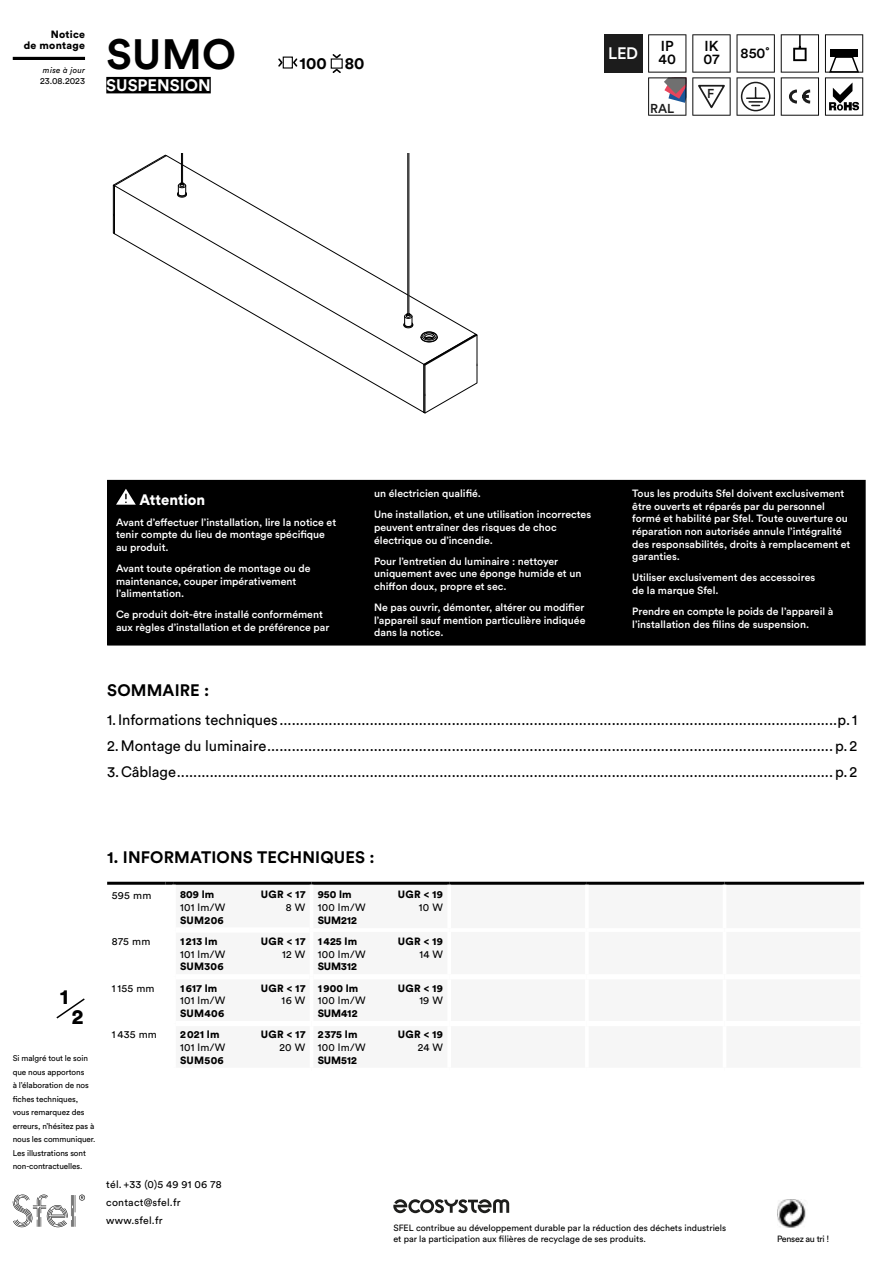
<style>
.page{position:relative;width:893px;height:1263px;background:#fff}
.page>*{position:absolute;margin:0;border:0;box-sizing:border-box;transform-origin:0 0}
.t1{font:700 42px "Circular Std";color:#000}
.t2{font:900 21px "Circular Std";color:#000}
.t3{font:700 16.5px "Circular Std";letter-spacing:.01em;color:#000}
.t4{font:700 16.5px "Circular Std";color:#fff}
.t5{font:500 16.5px "Circular Std";color:#fff}
.t6{font:15px/26.2px "Circular Std";color:#000;text-align:justify}
.t7{font:900 15px "Circular Std";color:#fff}
.t8{font:500 14.4px/12.5px "Circular Std";color:#000}
.t9{font:500 12.9px "Circular Std";color:#1c1c1c}
.t10{font:500 10.5px/12.6px "Circular Std";color:#fff}
.t11{font:900 10.5px/10.5px "Circular Std";letter-spacing:.025em;color:#000;text-align:right}
.t12{font:10.5px/18px "Circular Std";letter-spacing:.02em;color:#000}
.t13{font:9px/10.5px "Circular Std";color:#000}
.t14{font:9px "Circular Std";letter-spacing:-.035em;color:#000}
.t15{font:9px "Circular Std";color:#000}
.t16{font:8.25px/13.5px "Circular Std";letter-spacing:-.01em;color:#000}
.t17{font:italic 8.25px "Circular Std";letter-spacing:.025em;color:#000}
</style>
<div class="page">
<svg style="left:13px;top:1194px;width:72px;height:33px"></svg>
<svg style="left:56px;top:998px;width:29px;height:21px"></svg>
<img style="left:777px;top:1199px;width:29px;height:28px">
<svg style="left:393px;top:1199px;width:116px;height:14px"></svg>
<svg style="left:278px;top:58px;width:5px;height:9px"></svg>
<svg style="left:293px;top:58px;width:4px;height:9px"></svg>
<div style="left:283px;top:57px;width:10px;height:12px;border:1px solid #000"></div>
<svg style="left:333px;top:69px;width:8px;height:4px"></svg>
<svg style="left:333px;top:54px;width:8px;height:4px"></svg>
<div style="left:106px;top:77px;width:105px;height:16px;background:#000"></div>
<div style="left:604px;top:34px;width:38px;height:39px;background:#1c1c1c"></div>
<svg style="left:648px;top:34px;width:38px;height:82px"></svg>
<svg style="left:692px;top:34px;width:83px;height:82px"></svg>
<div style="left:741px;top:82px;width:29px;height:29px;border:2px solid #1c1c1c;border-radius:50%"></div>
<svg style="left:781px;top:34px;width:38px;height:82px"></svg>
<svg style="left:825px;top:34px;width:38px;height:82px"></svg>
<hr style="left:182px;top:153px;width:1px;height:31px;background:#000">
<hr style="left:181px;top:153px;width:1px;height:31px;background:#000">
<hr style="left:409px;top:153px;width:1px;height:162px;background:#000">
<hr style="left:407px;top:153px;width:1px;height:162px;background:#000">
<svg style="left:113px;top:155px;width:365px;height:258px"></svg>
<div style="left:108px;top:481px;width:757px;height:164px;background:#000"></div>
<div style="left:107px;top:480px;width:759px;height:165px;border:2px solid #000"></div>
<svg style="left:116px;top:489px;width:20px;height:16px"></svg>
<hr style="left:174px;top:882px;width:138px;height:3px;background:#000">
<hr style="left:312px;top:882px;width:137px;height:3px;background:#000">
<hr style="left:449px;top:882px;width:138px;height:3px;background:#000">
<hr style="left:587px;top:882px;width:137px;height:3px;background:#000">
<hr style="left:724px;top:882px;width:140px;height:3px;background:#000">
<hr style="left:107px;top:882px;width:59px;height:3px;background:#000">
<svg style="left:166px;top:882px;width:140px;height:3px"></svg>
<hr style="left:13px;top:57px;width:72px;height:3px;background:#000">
<p class="t11" style="left:24px;top:29px;width:63px">Notice<br>de montage</p>
<p class="t17" style="left:43px;top:65px;width:44px">mise à jour</p>
<p class="t15" style="left:40px;top:75px;width:46px">23.08.2023</p>
<h1 class="t1" style="left:107px;top:27px;width:131px">SUMO</h1>
<h3 class="t4" style="left:106px;top:75px;width:106px">SUSPENSION</h3>
<h3 class="t3" style="left:299px;top:52px;width:67px">100 80</h3>
<h3 class="t5" style="left:608px;top:42px;width:32px">LED</h3>
<h3 class="t8" style="left:659px;top:40px;width:19px">IP<br>40</h3>
<h3 class="t8" style="left:703px;top:40px;width:17px">IK<br>07</h3>
<h3 class="t8" style="left:741px;top:46px;width:30px">850˚</h3>
<p class="t9" style="left:650px;top:100px;width:26px">RAL</p>
<p class="t9" style="left:707px;top:85px;width:9px">F</p>
<h3 class="t7" style="left:139px;top:489px;width:67px">Attention</h3>
<p class="t10" style="left:116px;top:516px;width:222px">Avant d’effectuer l’installation, lire la notice et tenir compte du lieu de montage spécifique au produit.</p>
<p class="t10" style="left:116px;top:562px;width:196px">Avant toute opération de montage ou de maintenance, couper impérativement l’alimentation.</p>
<p class="t10" style="left:116px;top:608px;width:215px">Ce produit doit-être installé conformément aux règles d’installation et de préférence par</p>
<p class="t10" style="left:374px;top:483px;width:219px;line-height:21.1px">un électricien qualifié.<br>Une installation, et une utilisation incorrectes</p>
<p class="t10" style="left:374px;top:521px;width:184px">peuvent entraîner des risques de choc électrique ou d’incendie.</p>
<p class="t10" style="left:374px;top:554px;width:209px">Pour l’entretien du luminaire : nettoyer uniquement avec une éponge humide et un chiffon doux, propre et sec.</p>
<p class="t10" style="left:374px;top:601px;width:213px;text-align:justify">Ne pas ouvrir, démonter, altérer ou modifier l’appareil sauf mention particulière indiquée dans la notice.</p>
<p class="t10" style="left:632px;top:487px;width:220px">Tous les produits Sfel doivent exclusivement être ouverts et réparés par du personnel formé et habilité par Sfel. Toute ouverture ou réparation non autorisée annule l’intégralité des responsabilités, droits à remplacement et garanties.</p>
<p class="t10" style="left:632px;top:571px;width:184px">Utiliser exclusivement des accessoires de la marque Sfel.</p>
<p class="t10" style="left:632px;top:605px;width:203px">Prendre en compte le poids de l’appareil à l’installation des filins de suspension.</p>
<h3 class="t3" style="left:107px;top:680px;width:103px">SOMMAIRE :</h3>
<p class="t6" style="left:107px;top:706px;width:751px">1.Informations techniques........................................................................................................................................p.1<br>2.Montage du luminaire..........................................................................................................................................p.2<br>3.Câblage................................................................................................................................................................p.2</p>
<h2 class="t2" style="left:60px;top:983px;width:10px">1</h2>
<h2 class="t2" style="left:72px;top:1003px;width:13px">2</h2>
<p class="t16" style="left:13px;top:1052px;width:84px">Si malgré tout le soin que nous apportons<br>à l’élaboration de nos fiches techniques, vous remarquez des erreurs, n’hésitez pas à nous les communiquer.<br>Les illustrations sont non-contractuelles.</p>
<h3 class="t3" style="left:107px;top:846px;width:269px">1. INFORMATIONS TECHNIQUES :</h3>
<p class="t12" style="left:112px;top:886px;width:41px">595 mm</p>
<p class="t11" style="left:180px;top:889px;width:36px">809 lm</p>
<p class="t11" style="left:261px;top:889px;width:46px">UGR &lt; 17</p>
<p class="t12" style="left:180px;top:898px;width:47px">101 lm/W</p>
<p class="t12" style="left:286px;top:898px;width:21px">8 W</p>
<p class="t11" style="left:180px;top:914px;width:45px">SUM206</p>
<p class="t11" style="left:318px;top:889px;width:36px">950 lm</p>
<p class="t11" style="left:398px;top:889px;width:47px">UGR &lt; 19</p>
<p class="t12" style="left:318px;top:898px;width:50px">100 lm/W</p>
<p class="t12" style="left:419px;top:898px;width:26px">10 W</p>
<p class="t11" style="left:318px;top:914px;width:41px">SUM212</p>
<p class="t12" style="left:112px;top:932px;width:40px">875 mm</p>
<p class="t11" style="left:180px;top:936px;width:39px">1 213 lm</p>
<p class="t11" style="left:261px;top:936px;width:46px">UGR &lt; 17</p>
<p class="t12" style="left:180px;top:945px;width:47px">101 lm/W</p>
<p class="t12" style="left:282px;top:945px;width:25px">12 W</p>
<p class="t11" style="left:180px;top:961px;width:45px">SUM306</p>
<p class="t11" style="left:318px;top:936px;width:41px">1425 lm</p>
<p class="t11" style="left:398px;top:936px;width:47px">UGR &lt; 19</p>
<p class="t12" style="left:318px;top:945px;width:50px">100 lm/W</p>
<p class="t12" style="left:419px;top:945px;width:25px">14 W</p>
<p class="t11" style="left:318px;top:961px;width:41px">SUM312</p>
<p class="t12" style="left:112px;top:979px;width:44px">1155 mm</p>
<p class="t11" style="left:180px;top:982px;width:39px">1617 lm</p>
<p class="t11" style="left:261px;top:982px;width:46px">UGR &lt; 17</p>
<p class="t12" style="left:180px;top:991px;width:47px">101 lm/W</p>
<p class="t12" style="left:282px;top:991px;width:25px">16 W</p>
<p class="t11" style="left:180px;top:1008px;width:46px">SUM406</p>
<p class="t11" style="left:318px;top:982px;width:42px">1900 lm</p>
<p class="t11" style="left:398px;top:982px;width:47px">UGR &lt; 19</p>
<p class="t12" style="left:318px;top:991px;width:50px">100 lm/W</p>
<p class="t12" style="left:419px;top:991px;width:25px">19 W</p>
<p class="t11" style="left:318px;top:1008px;width:41px">SUM412</p>
<p class="t12" style="left:112px;top:1026px;width:47px">1 435 mm</p>
<p class="t11" style="left:180px;top:1029px;width:41px">2021 lm</p>
<p class="t11" style="left:261px;top:1029px;width:46px">UGR &lt; 17</p>
<p class="t12" style="left:180px;top:1038px;width:47px">101 lm/W</p>
<p class="t12" style="left:279px;top:1038px;width:27px">20 W</p>
<p class="t11" style="left:180px;top:1055px;width:45px">SUM506</p>
<p class="t11" style="left:318px;top:1029px;width:41px">2 375 lm</p>
<p class="t11" style="left:398px;top:1029px;width:47px">UGR &lt; 19</p>
<p class="t12" style="left:318px;top:1038px;width:50px">100 lm/W</p>
<p class="t12" style="left:418px;top:1038px;width:27px">24 W</p>
<p class="t11" style="left:318px;top:1055px;width:41px">SUM512</p>
<p class="t12" style="left:106px;top:1175px;width:117px">tél. +33 (0)5 49 91 06 78 contact@sfel.fr www.sfel.fr</p>
<p class="t13" style="left:393px;top:1223px;width:334px">SFEL contribue au développement durable par la réduction des déchets industriels et par la participation aux filières de recyclage de ses produits.</p>
<p class="t14" style="left:777px;top:1233px;width:54px">Pensez au tri !</p>
</div>
